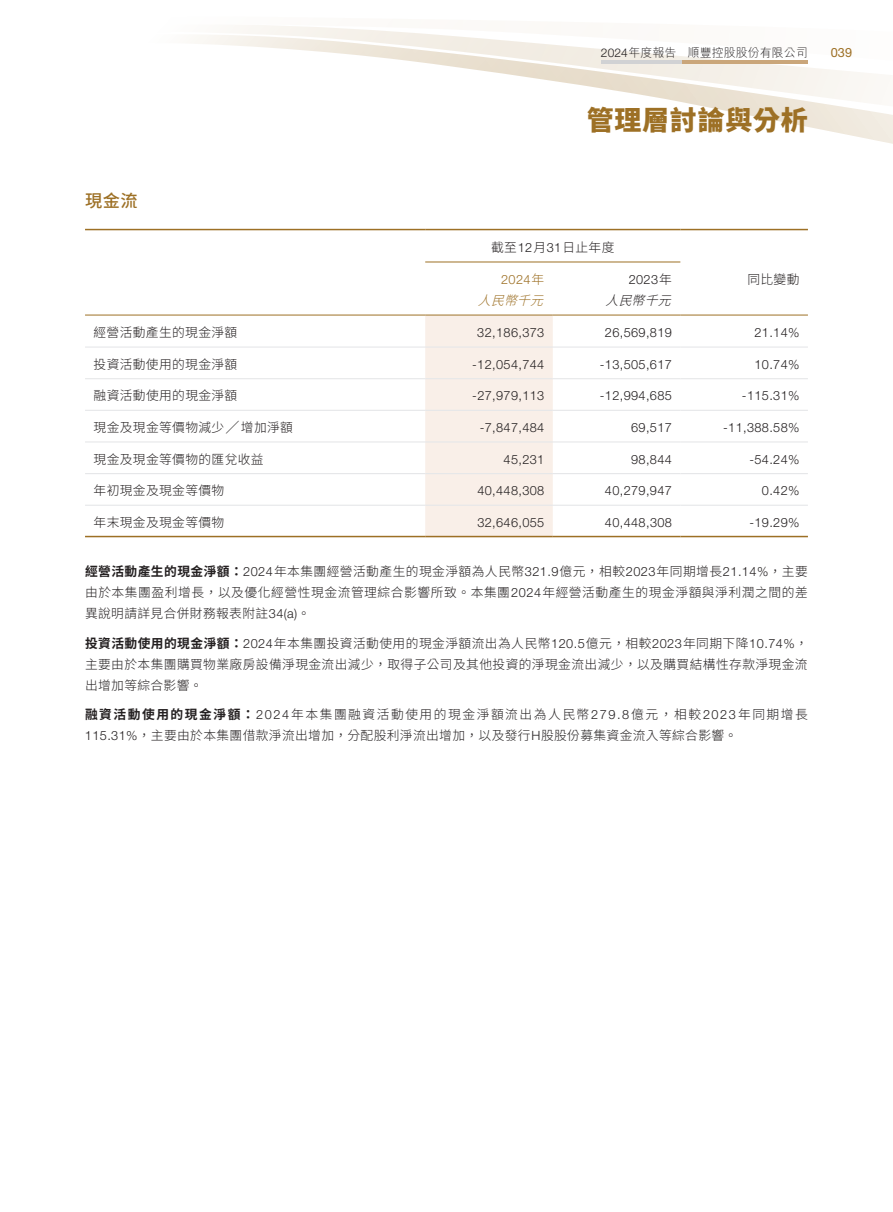
<style>
.page{position:relative;width:893px;height:1212px;background:#fff}
.page>*{position:absolute;margin:0;border:0;box-sizing:border-box;transform-origin:0 0}
.t1{font:800 27px "Source Han Sans TC";letter-spacing:.03em;color:#9d7025}
.t2{font:500 17.25px "Source Han Sans TC";color:#9d7025}
.t3{font:300 12.75px/21px "Source Han Sans TC";letter-spacing:.03em;color:#231f20;text-align:justify}
.t4{font:300 12.75px "Helvetica Neue LT Pro";letter-spacing:.03em;color:#231f20}
.t5{font:300 12.75px "Helvetica Neue LT Pro";color:#9d7025}
.t6{font:italic 300 12.75px "Source Han Sans TC";color:#9d7025}
.t7{font:italic 300 12.75px "Source Han Sans TC";color:#231f20}
.t8{font:12.75px "Helvetica Neue LT Pro";color:#9d7025}
.t9{font:300 12px "M Hei HK";letter-spacing:.005em;color:#231f20}
.s1{font-family:"Helvetica Neue LT Pro"}
.s2{font-family:"Source Han Sans TC"}
.s3{font-weight:700}
</style>
<div class="page">
<svg style="left:194px;top:25px;width:699px;height:116px"></svg>
<hr style="left:601px;top:60px;width:97px;height:3px;background:#d1d2d4">
<hr style="left:682px;top:60px;width:126px;height:3px;background:#caa67a">
<div style="left:425px;top:316px;width:128px;height:220px;background:#f9efe8"></div>
<hr style="left:85px;top:346px;width:340px;height:2px;background:#e6e7e9">
<hr style="left:425px;top:346px;width:128px;height:2px;background:#e6e7e9">
<hr style="left:553px;top:346px;width:127px;height:2px;background:#e6e7e9">
<hr style="left:680px;top:346px;width:128px;height:2px;background:#e6e7e9">
<hr style="left:85px;top:378px;width:340px;height:1px;background:#e6e7e9">
<hr style="left:425px;top:378px;width:128px;height:1px;background:#e6e7e9">
<hr style="left:553px;top:378px;width:127px;height:1px;background:#e6e7e9">
<hr style="left:680px;top:378px;width:128px;height:1px;background:#e6e7e9">
<hr style="left:85px;top:410px;width:340px;height:1px;background:#e6e7e9">
<hr style="left:425px;top:410px;width:128px;height:1px;background:#e6e7e9">
<hr style="left:553px;top:410px;width:127px;height:1px;background:#e6e7e9">
<hr style="left:680px;top:410px;width:128px;height:1px;background:#e6e7e9">
<hr style="left:85px;top:441px;width:340px;height:1px;background:#e6e7e9">
<hr style="left:425px;top:441px;width:128px;height:1px;background:#e6e7e9">
<hr style="left:553px;top:441px;width:127px;height:1px;background:#e6e7e9">
<hr style="left:680px;top:441px;width:128px;height:1px;background:#e6e7e9">
<hr style="left:85px;top:473px;width:340px;height:1px;background:#e6e7e9">
<hr style="left:425px;top:473px;width:128px;height:1px;background:#e6e7e9">
<hr style="left:553px;top:473px;width:127px;height:1px;background:#e6e7e9">
<hr style="left:680px;top:473px;width:128px;height:1px;background:#e6e7e9">
<hr style="left:85px;top:505px;width:340px;height:1px;background:#e6e7e9">
<hr style="left:425px;top:505px;width:128px;height:1px;background:#e6e7e9">
<hr style="left:553px;top:505px;width:127px;height:1px;background:#e6e7e9">
<hr style="left:680px;top:505px;width:128px;height:1px;background:#e6e7e9">
<hr style="left:85px;top:229px;width:340px;height:1px;background:#9d7025">
<hr style="left:425px;top:229px;width:255px;height:1px;background:#9d7025">
<hr style="left:680px;top:229px;width:128px;height:1px;background:#9d7025">
<hr style="left:425px;top:262px;width:255px;height:1px;background:#9d7025">
<hr style="left:85px;top:315px;width:340px;height:1px;background:#9d7025">
<hr style="left:425px;top:315px;width:128px;height:1px;background:#9d7025">
<hr style="left:553px;top:315px;width:127px;height:1px;background:#9d7025">
<hr style="left:680px;top:315px;width:128px;height:1px;background:#9d7025">
<hr style="left:85px;top:536px;width:340px;height:1px;background:#9d7025">
<hr style="left:425px;top:536px;width:128px;height:1px;background:#9d7025">
<hr style="left:553px;top:536px;width:127px;height:1px;background:#9d7025">
<hr style="left:680px;top:536px;width:128px;height:1px;background:#9d7025">
<p class="t9" style="left:601px;top:47px;width:209px"><span class="s1">2024</span>年度報告 順豐控股股份有限公司</p>
<p class="t8" style="left:831px;top:45px;width:23px">039</p>
<h2 class="t2" style="left:85px;top:190px;width:54px">現金流</h2>
<h1 class="t1" style="left:587px;top:105px;width:223px">管理層討論與分析</h1>
<p class="t3" style="left:491px;top:237px;width:125px">截至<span class="s1">12</span>月<span class="s1">31</span>日止年度</p>
<p class="t5" style="left:501px;top:272px;width:45px">2024<span class="s2">年</span></p>
<p class="t6" style="left:478px;top:293px;width:76px">人民幣千元</p>
<p class="t4" style="left:629px;top:272px;width:45px">2023<span class="s2">年</span></p>
<p class="t7" style="left:605px;top:293px;width:76px">人民幣千元</p>
<p class="t3" style="left:747px;top:269px;width:54px">同比變動</p>
<p class="t3" style="left:94px;top:322px;width:145px">經營活動產生的現金淨額</p>
<p class="t4" style="left:477px;top:325px;width:69px">32,186,373</p>
<p class="t4" style="left:605px;top:325px;width:69px">26,569,819</p>
<p class="t4" style="left:754px;top:325px;width:47px">21.14%</p>
<p class="t3" style="left:94px;top:354px;width:145px">投資活動使用的現金淨額</p>
<p class="t4" style="left:472px;top:356px;width:74px">-12,054,744</p>
<p class="t4" style="left:600px;top:356px;width:74px">-13,505,617</p>
<p class="t4" style="left:754px;top:356px;width:47px">10.74%</p>
<p class="t3" style="left:94px;top:385px;width:145px">融資活動使用的現金淨額</p>
<p class="t4" style="left:472px;top:388px;width:74px">-27,979,113</p>
<p class="t4" style="left:600px;top:388px;width:74px">-12,994,685</p>
<p class="t4" style="left:742px;top:388px;width:59px">-115.31%</p>
<p class="t3" style="left:94px;top:417px;width:201px">現金及現金等價物減少╱增加淨額</p>
<p class="t4" style="left:480px;top:420px;width:66px">-7,847,484</p>
<p class="t4" style="left:631px;top:420px;width:42px">69,517</p>
<p class="t4" style="left:723px;top:420px;width:78px">-11,388.58%</p>
<p class="t3" style="left:94px;top:449px;width:172px">現金及現金等價物的匯兌收益</p>
<p class="t4" style="left:504px;top:451px;width:42px">45,231</p>
<p class="t4" style="left:631px;top:451px;width:42px">98,844</p>
<p class="t4" style="left:749px;top:451px;width:52px">-54.24%</p>
<p class="t3" style="left:94px;top:480px;width:132px">年初現金及現金等價物</p>
<p class="t4" style="left:477px;top:483px;width:69px">40,448,308</p>
<p class="t4" style="left:605px;top:483px;width:69px">40,279,947</p>
<p class="t4" style="left:762px;top:483px;width:39px">0.42%</p>
<p class="t3" style="left:94px;top:512px;width:132px">年末現金及現金等價物</p>
<p class="t4" style="left:477px;top:514px;width:69px">32,646,055</p>
<p class="t4" style="left:605px;top:514px;width:69px">40,448,308</p>
<p class="t4" style="left:749px;top:514px;width:52px">-19.29%</p>
<p class="t3" style="left:85px;top:561px;width:724px"><span class="s3">經營活動產生的現金淨額：</span><span class="s1">2024</span>年本集團經營活動產生的現金淨額為人民幣<span class="s1">321.9</span>億元，相較<span class="s1">2023</span>年同期增長<span class="s1">21.14%</span>，主要由於本集團盈利增長，以及優化經營性現金流管理綜合影響所致。本集團<span class="s1">2024</span>年經營活動產生的現金淨額與淨利潤之間的差異說明請詳見合併財務報表附註<span class="s1">34(a)</span>。</p>
<p class="t3" style="left:85px;top:633px;width:724px"><span class="s3">投資活動使用的現金淨額：</span><span class="s1">2024</span>年本集團投資活動使用的現金淨額流出為人民幣<span class="s1">120.5</span>億元，相較<span class="s1">2023</span>年同期下降<span class="s1">10.74%</span>，主要由於本集團購買物業廠房設備淨現金流出減少，取得子公司及其他投資的淨現金流出減少，以及購買結構性存款淨現金流出增加等綜合影響。</p>
<p class="t3" style="left:85px;top:704px;width:724px"><span class="s3">融資活動使用的現金淨額：</span><span class="s1">2024</span>年本集團融資活動使用的現金淨額流出為人民幣<span class="s1">279.8</span>億元，相較<span class="s1">2023</span>年同期增長<br><span class="s1">115.31%</span>，主要由於本集團借款淨流出增加，分配股利淨流出增加，以及發行<span class="s1">H</span>股股份募集資金流入等綜合影響。</p>
</div>
